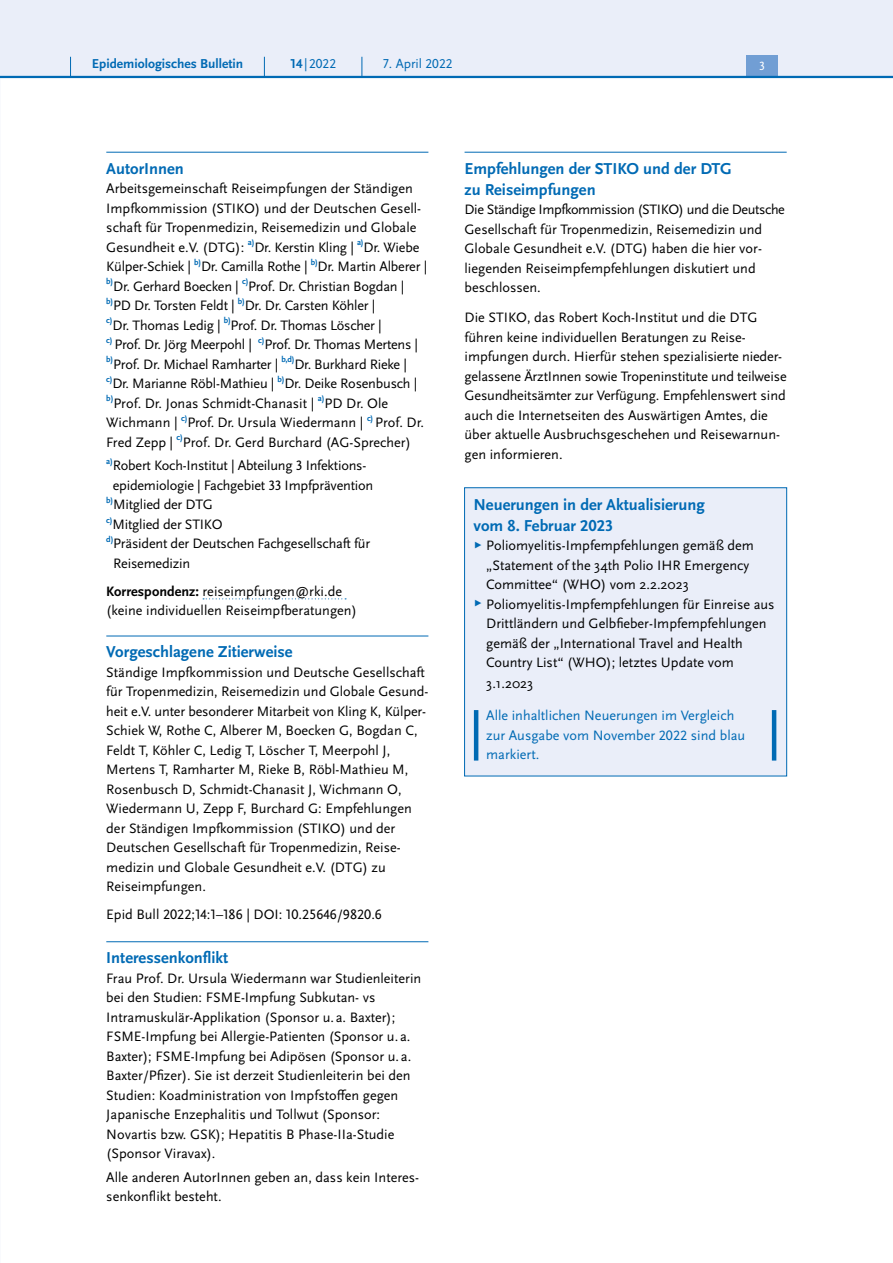
<style>
.page{position:relative;width:893px;height:1263px;background:#fff}
.page>*{position:absolute;margin:0;border:0;box-sizing:border-box;transform-origin:0 0}
.P_-_Anhang{font:700 16.5px/21px "Scala Sans Pro";color:#006ab4}
.H4_-_Anhang_allerers{font:700 16.5px "Scala Sans Pro";color:#006ab4}
.P_-_Anhang-2{font:14.25px/19.5px "Scala Sans Pro";color:#000}
.P_-_Anhang-3{font:14.25px/19.5px "Scala Sans Pro";color:#006ab4}
.t1{font:700 13.5px "Scala Sans Pro";color:#006ab4}
.t2{font:13.5px "Scala Sans Pro";color:#006ab4}
.t3{font:12.45px "Scala Sans Pro";color:#fff}
.s1{font-weight:700}
</style>
<div class="page">
<hr style="left:106px;top:152px;width:322px;height:1px;background:#006ab4">
<svg style="left:203px;top:598px;width:143px;height:1px"></svg>
<hr style="left:106px;top:636px;width:322px;height:1px;background:#006ab4">
<hr style="left:106px;top:941px;width:322px;height:1px;background:#006ab4">
<hr style="left:465px;top:152px;width:322px;height:1px;background:#006ab4">
<div style="left:465px;top:488px;width:322px;height:288px;background:#eaeef9"></div>
<div style="left:464px;top:487px;width:323px;height:289px;border:1px solid #006ab4"></div>
<hr style="left:474px;top:710px;width:4px;height:50px;background:#006ab4">
<hr style="left:772px;top:710px;width:4px;height:50px;background:#006ab4">
<div style="left:0;top:0;width:893px;height:77px;background:#eaeef9"></div>
<div style="left:746px;top:55px;width:32px;height:21px;background:#719ed4"></div>
<hr style="left:0;top:76px;width:893px;height:2px;background:#006ab4">
<svg style="left:70px;top:57px;width:1px;height:19px"></svg>
<svg style="left:264px;top:57px;width:1px;height:19px"></svg>
<svg style="left:362px;top:57px;width:1px;height:19px"></svg>
<p class="t1" style="left:92px;top:55px;width:153px">Epidemiologisches Bulletin</p>
<p class="t2" style="left:291px;top:55px;width:47px"><span class="s1">14</span> |2022</p>
<p class="t2" style="left:383px;top:55px;width:71px">7. April 2022</p>
<p class="t3" style="left:759px;top:59px;width:7px">3</p>
<h4 class="H4_-_Anhang_allerers" style="left:106px;top:159px;width:79px">AutorInnen</h4>
<p class="P_-_Anhang-2" style="left:106px;top:179px;width:322px">Arbeitsgemeinschaft Reiseimpfungen der Ständigen Impfkommission (STIKO) und der Deutschen Gesell&shy;schaft für Tropenmedizin, Reisemedizin und Globale Gesundheit e.V. (DTG): <sup>a)</sup>Dr. Kerstin Kling | <sup>a)</sup>Dr. Wiebe Külper-Schiek | <sup>b)</sup>Dr. Camilla Rothe | <sup>b)</sup>Dr. Martin Alberer | <sup>b)</sup>Dr. Gerhard Boecken | <sup>c)</sup>Prof. Dr. Christian Bogdan | <sup>b)</sup>PD Dr. Torsten Feldt | <sup>b)</sup>Dr. Dr. Carsten Köhler |<br><sup>c)</sup>Dr. Thomas Ledig | <sup>b)</sup>Prof. Dr. Thomas Löscher |<br><sup>c)</sup> Prof. Dr. Jörg Meerpohl | <sup>c)</sup>Prof. Dr. Thomas Mertens | <sup>b)</sup>Prof. Dr. Michael Ramharter | <sup>b,d)</sup>Dr. Burkhard Rieke | <sup>c)</sup>Dr. Marianne Röbl-Mathieu | <sup>b)</sup>Dr. Deike Rosenbusch | <sup>b)</sup>Prof. Dr. Jonas Schmidt-Chanasit | <sup>a)</sup>PD Dr. Ole Wichmann | <sup>c)</sup>Prof. Dr. Ursula Wiedermann | <sup>c)</sup> Prof. Dr.<br>Fred Zepp | <sup>c)</sup>Prof. Dr. Gerd Burchard (AG-Sprecher)</p>
<p class="P_-_Anhang-2" style="left:106px;top:456px;width:269px;text-align:center"><sup>a)</sup>Robert Koch-Institut | Abteilung 3 Infektions&shy;epidemiologie | Fachgebiet 33 Impfprävention</p>
<p class="P_-_Anhang-2" style="left:106px;top:495px;width:108px"><sup>b)</sup>Mitglied der DTG</p>
<p class="P_-_Anhang-2" style="left:106px;top:514px;width:118px"><sup>c)</sup>Mitglied der STIKO</p>
<p class="P_-_Anhang-2" style="left:113px;top:534px;width:258px;text-indent:-7px"><sup>d)</sup>Präsident der Deutschen Fachgesellschaft für<br>Reisemedizin</p>
<p class="P_-_Anhang-2" style="left:106px;top:581px;width:252px"><span class="s1">Korrespondenz:</span> reiseimpfungen@rki.de (keine individuellen Reiseimpfberatungen)</p>
<p class="P_-_Anhang" style="left:106px;top:642px;width:188px">Vorgeschlagene Zitierweise</p>
<p class="P_-_Anhang-2" style="left:106px;top:662px;width:321px">Ständige Impfkommission und Deutsche Gesellschaft für Tropenmedizin, Reisemedizin und Globale Gesund-- heit e.V. unter besonderer Mitarbeit von Kling K, Külper-Schiek W, Rothe C, Alberer M, Boecken G, Bogdan C, Feldt T, Köhler C, Ledig T, Löscher T, Meerpohl J, Mertens T, Ramharter M, Rieke B, Röbl-Mathieu M, Rosenbusch D, Schmidt-Chanasit J, Wichmann O, Wiedermann U, Zepp F, Burchard G: Empfehlungen der Ständigen Impfkommission (STIKO) und der Deutschen Gesellschaft für Tropenmedizin, Reise&shy;medizin und Globale Gesundheit e.V. (DTG) zu Reiseimpfungen.</p>
<p class="P_-_Anhang-2" style="left:106px;top:905px;width:277px">Epid Bull 2022;14:1–186 | DOI: 10.25646/9820.6</p>
<p class="P_-_Anhang" style="left:106px;top:947px;width:124px">Interessenkonflikt</p>
<p class="P_-_Anhang-2" style="left:106px;top:968px;width:316px">Frau Prof. Dr. Ursula Wiedermann war Studienleiterin bei den Studien: FSME-Impfung Subkutan- vs Intramuskulär-Applikation (Sponsor u. a. Baxter); FSME-Impfung bei Allergie-Patienten (Sponsor u. a.<br>Baxter); FSME-Impfung bei Adipösen (Sponsor u. a.<br>Baxter/Pfizer). Sie ist derzeit Studienleiterin bei den Studien: Koadministration von Impfstoffen gegen Japanische Enzephalitis und Tollwut (Sponsor:<br>Novartis bzw. GSK); Hepatitis B Phase-IIa-Studie (Sponsor Viravax).</p>
<p class="P_-_Anhang-2" style="left:106px;top:1167px;width:314px">Alle anderen AutorInnen geben an, dass kein Interes&shy;senkonflikt besteht.</p>
<p class="P_-_Anhang" style="left:465px;top:158px;width:269px">Empfehlungen der STIKO und der DTG zu Reiseimpfungen</p>
<p class="P_-_Anhang-2" style="left:465px;top:200px;width:322px">Die Ständige Impfkommission (STIKO) und die Deutsche Gesellschaft für Tropenmedizin, Reisemedizin und Globale Gesundheit e.V. (DTG) haben die hier vor&shy;liegenden Reiseimpfempfehlungen diskutiert und beschlossen.</p>
<p class="P_-_Anhang-2" style="left:465px;top:308px;width:324px">Die STIKO, das Robert Koch-Institut und die DTG führen keine individuellen Beratungen zu Reise&shy;impfungen durch. Hierfür stehen spezialisierte nieder&shy;gelassene ÄrztInnen sowie Tropeninstitute und teilweise Gesundheitsämter zur Verfügung. Empfehlenswert sind auch die Internetseiten des Auswärtigen Amtes, die über aktuelle Ausbruchsgeschehen und Reisewarnun&shy;gen informieren.</p>
<p class="P_-_Anhang" style="left:473px;top:494px;width:233px">Neuerungen in der Aktualisierung vom 8. Februar 2023</p>
<p class="P_-_Anhang-2" style="left:473px;top:536px;width:282px"><sup>▶</sup> Poliomyelitis-Impfempfehlungen gemäß dem</p>
<p class="P_-_Anhang-2" style="left:486px;top:555px;width:265px">„Statement of the 34th Polio IHR Emergency</p>
<p class="P_-_Anhang-2" style="left:486px;top:575px;width:204px">Committee“ (WHO) vom 2.2.2023</p>
<p class="P_-_Anhang-2" style="left:473px;top:594px;width:303px"><sup>▶</sup> Poliomyelitis-Impfempfehlungen für Einreise aus</p>
<p class="P_-_Anhang-2" style="left:486px;top:614px;width:282px">Drittländern und Gelbfieber-Impfempfehlungen</p>
<p class="P_-_Anhang-2" style="left:486px;top:633px;width:258px">gemäß der „International Travel and Health</p>
<p class="P_-_Anhang-2" style="left:486px;top:653px;width:249px">Country List“ (WHO); letztes Update vom</p>
<p class="P_-_Anhang-2" style="left:486px;top:674px;width:49px">3.1.2023</p>
<p class="P_-_Anhang-3" style="left:486px;top:706px;width:261px">Alle inhaltlichen Neuerungen im Vergleich zur Ausgabe vom November 2022 sind blau markiert.</p>
</div>
